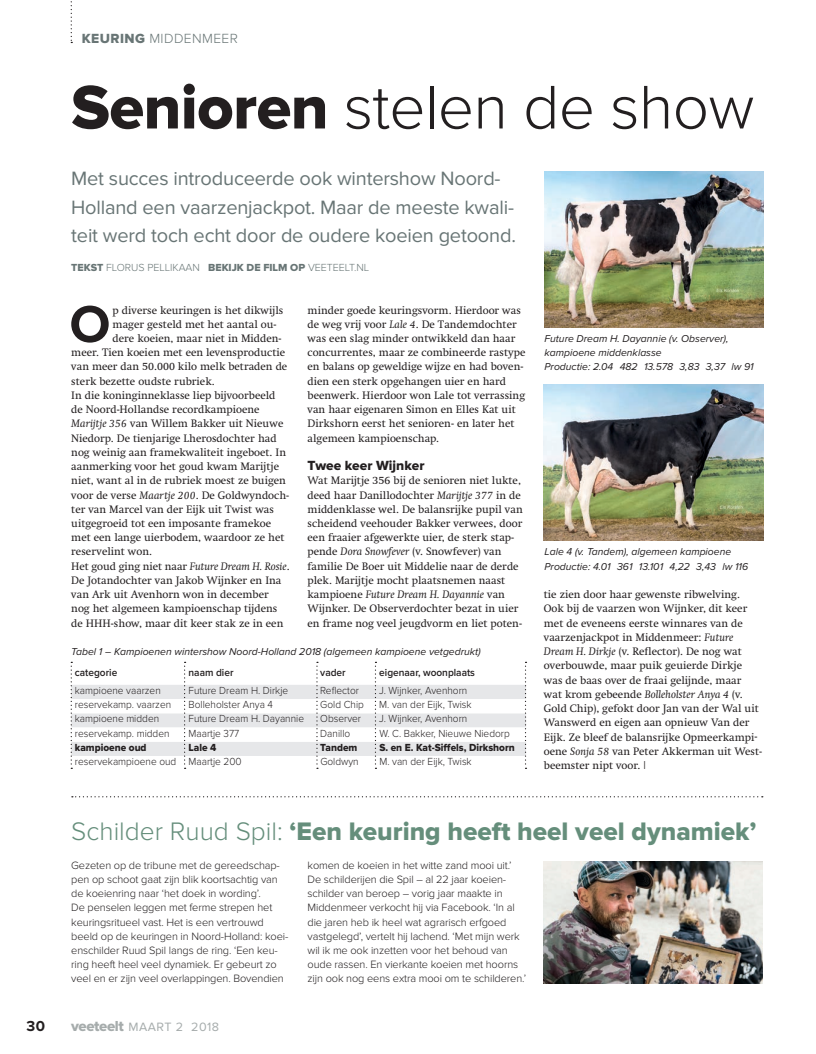
<style>
.page{position:relative;width:816px;height:1054px;background:#fff}
.page>*{position:absolute;margin:0;border:0;box-sizing:border-box;transform-origin:0 0}
.t1{font:300 63.75px "Proxima Nova";letter-spacing:-.01em;color:#231f20}
.t2{font:700 53.62px "Proxima Nova";color:#231f20}
.t3{font:26.25px "Proxima Nova Extrabld";color:#658e7b}
.t4{font:20px/28.5px "Proxima Nova";letter-spacing:-.01em;color:#687575}
.t5{font:700 15px "Proxima Nova";color:#231f20}
.t6{font:300 13.75px "Proxima Nova";color:#687575}
.t7{font:13.75px "Proxima Nova Extrabld";color:#231f20}
.t8{font:12.5px "Proxima Nova";letter-spacing:.04em;color:#a6acac}
.t9{font:11px/14.2px "Swift LT Pro";color:#231f20}
.t10{font:300 11px/14.2px "Proxima Nova";letter-spacing:-.01em;color:#231f20}
.t11{font:300 10.62px "Proxima Nova";color:#231f20;scale:.95 1}
.t12{font:10.62px "Proxima Nova Extrabld";color:#231f20;scale:.95 1}
.t13{font:300 10.62px "Proxima Nova";color:#687575}
.t14{font:600 10.62px "Proxima Nova";color:#231f20;scale:.95 1}
.t15{font:italic 10.38px/14.2px "Proxima Nova";color:#231f20}
.s1{font-family:"Proxima Nova Extrabld";font-weight:400}
.s2{font-style:italic}
.s3{font-family:"Univers LT Pro 45";font-weight:300}
.s4{font-family:"Proxima Nova";font-weight:300}
.s5{font-family:"Proxima Nova Extrabld";font-size:15px}
</style>
<div class="page">
<img style="left:544px;top:171px;width:219px;height:156px">
<img style="left:544px;top:384px;width:219px;height:157px">
<img style="left:544px;top:861px;width:218px;height:121px">
<svg style="left:71px;top:661px;width:455px;height:108px"></svg>
<svg style="left:72px;top:796px;width:691px;height:1px"></svg>
<svg style="left:71px;top:1px;width:1px;height:42px"></svg>
<p class="t6" style="left:82px;top:31px;width:158px"><span class="s1">KEURING</span> MIDDENMEER</p>
<h1 class="t1" style="left:71px;top:71px;width:684px"><span class="s1">Senioren</span> stelen de show</h1>
<h3 class="t4" style="left:71px;top:165px;width:446px">Met succes introduceerde ook wintershow Noord-<br>Holland een vaarzenjackpot. Maar de meeste kwali&shy;teit werd toch echt door de oudere koeien getoond.</h3>
<p class="t13" style="left:71px;top:261px;width:299px"><span class="s1">TEKST</span> FLORUS PELLIKAAN <span class="s1">BEKIJK DE FILM OP</span> VEETEELT.NL</p>
<h2 class="t2" style="left:69px;top:293px;width:43px">O</h2>
<p class="t9" style="left:113px;top:302px;width:172px">p diverse keuringen is het dikwĳls</p>
<p class="t9" style="left:113px;top:317px;width:165px">mager gesteld met het aantal ou-</p>
<p class="t9" style="left:113px;top:331px;width:170px">dere koeien, maar niet in Midden-</p>
<p class="t9" style="left:71px;top:345px;width:215px">meer. Tien koeien met een levensproductie</p>
<p class="t9" style="left:71px;top:359px;width:217px">van meer dan 50.000 kilo melk betraden de</p>
<p class="t9" style="left:71px;top:374px;width:145px">sterk bezette oudste rubriek.</p>
<p class="t9" style="left:71px;top:388px;width:206px">In die koninginneklasse liep bĳvoorbeeld</p>
<p class="t9" style="left:71px;top:402px;width:190px">de Noord-Hollandse recordkampioene</p>
<p class="t9" style="left:71px;top:416px;width:214px"><span class="s2">Marĳtje 356</span> van Willem Bakker uit Nieuwe</p>
<p class="t9" style="left:71px;top:430px;width:207px">Niedorp. De tienjarige Lherosdochter had</p>
<p class="t9" style="left:71px;top:445px;width:216px">nog weinig aan framekwaliteit ingeboet. In</p>
<p class="t9" style="left:71px;top:459px;width:209px">aanmerking voor het goud kwam Marĳtje</p>
<p class="t9" style="left:71px;top:473px;width:216px">niet, want al in de rubriek moest ze buigen</p>
<p class="t9" style="left:71px;top:487px;width:219px">voor de verse <span class="s2">Maartje 200</span>. De Goldwyndoch-</p>
<p class="t9" style="left:71px;top:501px;width:204px">ter van Marcel van der Eĳk uit Twist was</p>
<p class="t9" style="left:71px;top:516px;width:201px">uitgegroeid tot een imposante framekoe</p>
<p class="t9" style="left:71px;top:530px;width:215px">met een lange uierbodem, waardoor ze het</p>
<p class="t9" style="left:71px;top:544px;width:82px">reservelint won.</p>
<p class="t9" style="left:71px;top:558px;width:220px">Het goud ging niet naar <span class="s2">Future Dream H. Rosie</span>.</p>
<p class="t9" style="left:71px;top:573px;width:212px">De Jotandochter van Jakob Wĳnker en Ina</p>
<p class="t9" style="left:71px;top:587px;width:199px">van Ark uit Avenhorn won in december</p>
<p class="t9" style="left:71px;top:601px;width:208px">nog het algemeen kampioenschap tĳdens</p>
<p class="t9" style="left:71px;top:615px;width:214px">de HHH-show, maar dit keer stak ze in een</p>
<p class="t9" style="left:307px;top:302px;width:219px">minder goede keuringsvorm. Hierdoor was de weg vrĳ voor <span class="s2">Lale 4</span>. De Tandemdochter was een slag minder ontwikkeld dan haar concurrentes, maar ze combineerde rastype en balans op geweldige wĳze en had boven&shy;dien een sterk opgehangen uier en hard beenwerk. Hierdoor won Lale tot verrassing van haar eigenaren Simon en Elles Kat uit Dirkshorn eerst het senioren- en later het algemeen kampioenschap.</p>
<p class="t7" style="left:307px;top:457px;width:118px">Twee keer Wijnker</p>
<p class="t9" style="left:307px;top:473px;width:217px">Wat Marĳtje 356 bĳ de senioren niet lukte, deed haar Danillodochter <span class="s2">Marĳtje 377</span> in de middenklasse wel. De balansrĳke pupil van scheidend veehouder Bakker verwees, door een fraaier afgewerkte uier, de sterk stap&shy;pende <span class="s2">Dora Snowfever</span> (v. Snowfever) van familie De Boer uit Middelie naar de derde plek. Marĳtje mocht plaatsnemen naast kampioene <span class="s2">Future Dream H. Dayannie</span> van Wĳnker. De Observerdochter bezat in uier en frame nog veel jeugdvorm en liet poten-</p>
<p class="t15" style="left:71px;top:644px;width:411px">Tabel 1 – Kampioenen wintershow Noord-Holland 2018 (algemeen kampioene vetgedrukt)</p>
<p class="t14" style="left:75px;top:666px;width:46px">categorie</p>
<p class="t14" style="left:188px;top:666px;width:49px">naam dier</p>
<p class="t14" style="left:320px;top:666px;width:28px">vader</p>
<p class="t14" style="left:379px;top:666px;width:102px">eigenaar, woonplaats</p>
<p class="t11" style="left:75px;top:684px;width:92px">kampioene vaarzen</p>
<p class="t11" style="left:188px;top:684px;width:106px">Future Dream H. Dirkje</p>
<p class="t11" style="left:320px;top:684px;width:42px">Reflector</p>
<p class="t11" style="left:379px;top:684px;width:94px">J. Wijnker, Avenhorn</p>
<p class="t11" style="left:75px;top:698px;width:103px">reservekamp. vaarzen</p>
<p class="t11" style="left:188px;top:698px;width:90px">Bolleholster Anya 4</p>
<p class="t11" style="left:320px;top:698px;width:47px">Gold Chip</p>
<p class="t11" style="left:379px;top:698px;width:99px">M. van der Eijk, Twisk</p>
<p class="t11" style="left:75px;top:712px;width:90px">kampioene midden</p>
<p class="t11" style="left:189px;top:712px;width:123px">Future Dream H. Dayannie</p>
<p class="t11" style="left:320px;top:712px;width:44px">Observer</p>
<p class="t11" style="left:379px;top:712px;width:94px">J. Wijnker, Avenhorn</p>
<p class="t11" style="left:75px;top:726px;width:101px">reservekamp. midden</p>
<p class="t11" style="left:189px;top:726px;width:55px">Maartje 377</p>
<p class="t11" style="left:320px;top:726px;width:33px">Danillo</p>
<p class="t11" style="left:379px;top:726px;width:139px">W. C. Bakker, Nieuwe Niedorp</p>
<p class="t12" style="left:75px;top:741px;width:77px">kampioene oud</p>
<p class="t12" style="left:189px;top:741px;width:31px">Lale 4</p>
<p class="t12" style="left:320px;top:741px;width:41px">Tandem</p>
<p class="t12" style="left:379px;top:741px;width:144px">S. en E. Kat-Si els, Dirkshorn</p>
<p class="t11" style="left:75px;top:755px;width:177px">reservekampioene oud Maartje 200</p>
<p class="t11" style="left:320px;top:755px;width:42px">Goldwyn</p>
<p class="t11" style="left:379px;top:755px;width:99px">M. van der Eijk, Twisk</p>
<p class="t15" style="left:544px;top:331px;width:211px">Future Dream H. Dayannie (v. Observer), kampioene middenklasse<br>Productie: 2.04 482 13.578 3,83 3,37 lw 91</p>
<p class="t15" style="left:544px;top:545px;width:205px">Lale 4 (v. Tandem), algemeen kampioene<br>Productie: 4.01 361 13.101 4,22 3,43 lw 116</p>
<p class="t9" style="left:544px;top:587px;width:220px">tie zien door haar gewenste ribwelving.<br>Ook bĳ de vaarzen won Wĳnker, dit keer met de eveneens eerste winnares van de vaarzenjackpot in Middenmeer: <span class="s2">Future Dream H. Dirkje</span> (v. Reflector). De nog wat overbouwde, maar puik geuierde Dirkje was de baas over de fraai gelĳnde, maar wat krom gebeende <span class="s2">Bolleholster Anya 4</span> (v.<br>Gold Chip), gefokt door Jan van der Wal uit Wanswerd en eigen aan opnieuw Van der Eĳk. Ze bleef de balansrĳke Opmeerkampi&shy;oene <span class="s2">Sonja 58</span> van Peter Akkerman uit West&shy;beemster nipt voor. <span class="s3">l</span></p>
<h3 class="t3" style="left:71px;top:816px;width:687px"><span class="s4">Schilder Ruud Spil:</span> ‘Een keuring heeft heel veel dynamiek’</h3>
<p class="t10" style="left:71px;top:857px;width:219px">Gezeten op de tribune met de gereedschap&shy;pen op schoot gaat zijn blik koortsachtig van de koeienring naar ‘het doek in wording’.<br>De penselen leggen met ferme strepen het keuringsritueel vast. Het is een vertrouwd beeld op de keuringen in Noord-Holland: koei&shy;enschilder Ruud Spil langs de ring. ‘Een keu&shy;ring heeft heel veel dynamiek. Er gebeurt zo veel en er zijn veel overlappingen. Bovendien</p>
<p class="t10" style="left:307px;top:857px;width:220px">komen de koeien in het witte zand mooi uit.’ De schilderijen die Spil – al 22 jaar koeien&shy;schilder van beroep – vorig jaar maakte in Middenmeer verkocht hij via Facebook. ‘In al die jaren heb ik heel wat agrarisch erfgoed vastgelegd’, vertelt hij lachend. ‘Met mijn werk wil ik me ook inzetten voor het behoud van oude rassen. En vierkante koeien met hoorns zijn ook nog eens extra mooi om te schilderen.’</p>
<h3 class="t5" style="left:26px;top:1017px;width:20px">30</h3>
<p class="t8" style="left:71px;top:1019px;width:149px"><span class="s5">veeteelt</span> MAART 2 2018</p>
</div>
